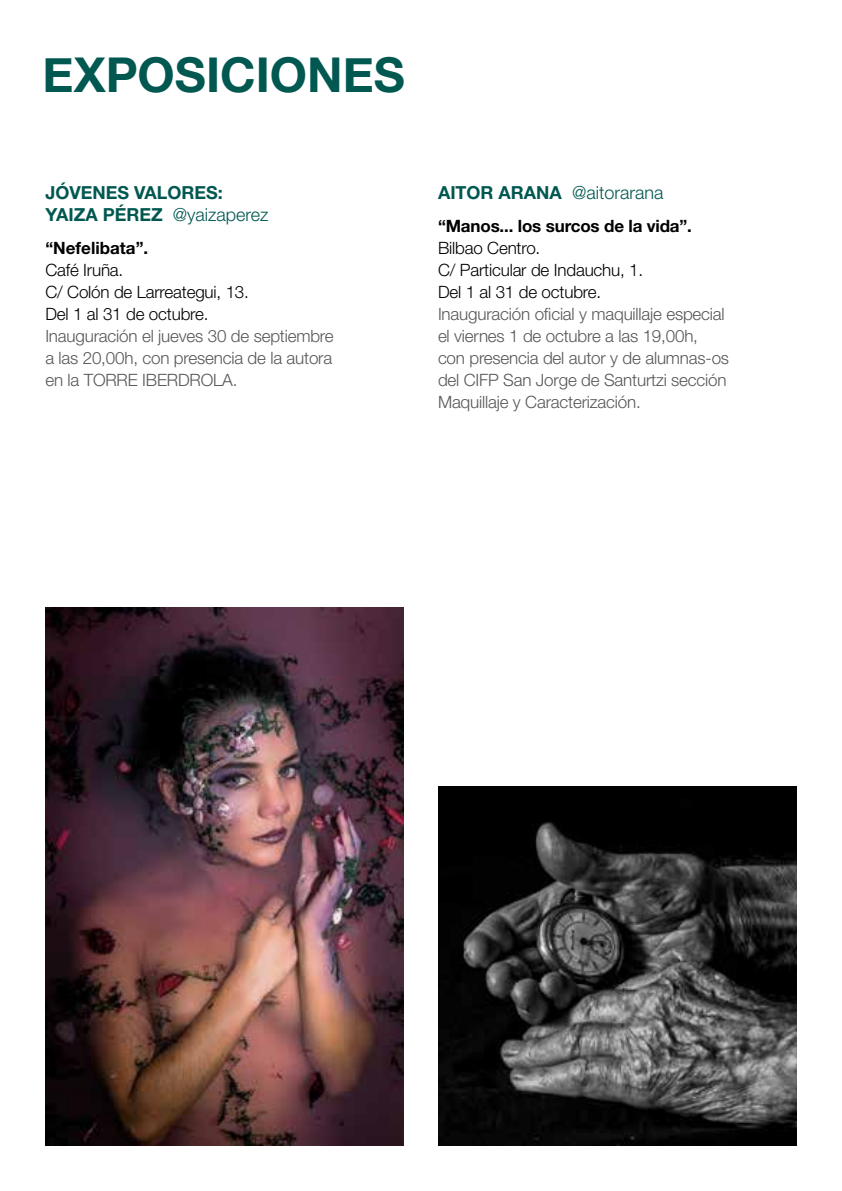
<style>
.page{position:relative;width:842px;height:1191px;background:#fff}
.page>*{position:absolute;margin:0;border:0;box-sizing:border-box;transform-origin:0 0}
.t1{font:700 48px "Helvetica Neue";color:#005850}
.t2{font:700 18px/22px "Helvetica Neue LT Std";color:#005850}
.t3{font:300 18px "Helvetica Neue LT Std";color:#005850}
.t4{font:300 17px/22px "Helvetica Neue LT Std";letter-spacing:-.01em;color:#575756}
.t5{font:300 17px/22px "Helvetica Neue LT Std";letter-spacing:-.01em;color:#000}
.t6{font:700 17px "Helvetica Neue LT Std";letter-spacing:-.01em;color:#000}
.s1{font-weight:300}
.s2{font-weight:700}
</style>
<div class="page">
<img style="left:438px;top:787px;width:359px;height:358px">
<img style="left:45px;top:607px;width:359px;height:538px">
<h1 class="t1" style="left:43px;top:37px;width:364px">EXPOSICIONES</h1>
<p class="t2" style="left:45px;top:181px;width:225px">JÓVENES VALORES:<br>YAIZA PÉREZ <span class="s1">@yaizaperez</span></p>
<p class="t6" style="left:45px;top:238px;width:104px">“Nefelibata”.</p>
<p class="t5" style="left:45px;top:259px;width:205px">Café Iruña.<br>C/ Colón de Larreategui, 13.<br>Del 1 al 31 de octubre.</p>
<p class="t4" style="left:45px;top:325px;width:290px;text-align:justify">Inauguración el jueves 30 de septiembre a las 20,00h, con presencia de la autora en la TORRE IBERDROLA.</p>
<p class="t3" style="left:438px;top:181px;width:227px"><span class="s2">AITOR ARANA</span> @aitorarana</p>
<p class="t6" style="left:438px;top:216px;width:255px">“Manos... los surcos de la vida”.</p>
<p class="t5" style="left:438px;top:237px;width:207px">Bilbao Centro.<br>C/ Particular de Indauchu, 1.<br>Del 1 al 31 de octubre.</p>
<p class="t4" style="left:438px;top:303px;width:293px">Inauguración oficial y maquillaje especial el viernes 1 de octubre a las 19,00h, con presencia del autor y de alumnas-os del CIFP San Jorge de Santurtzi sección Maquillaje y Caracterización.</p>
</div>
